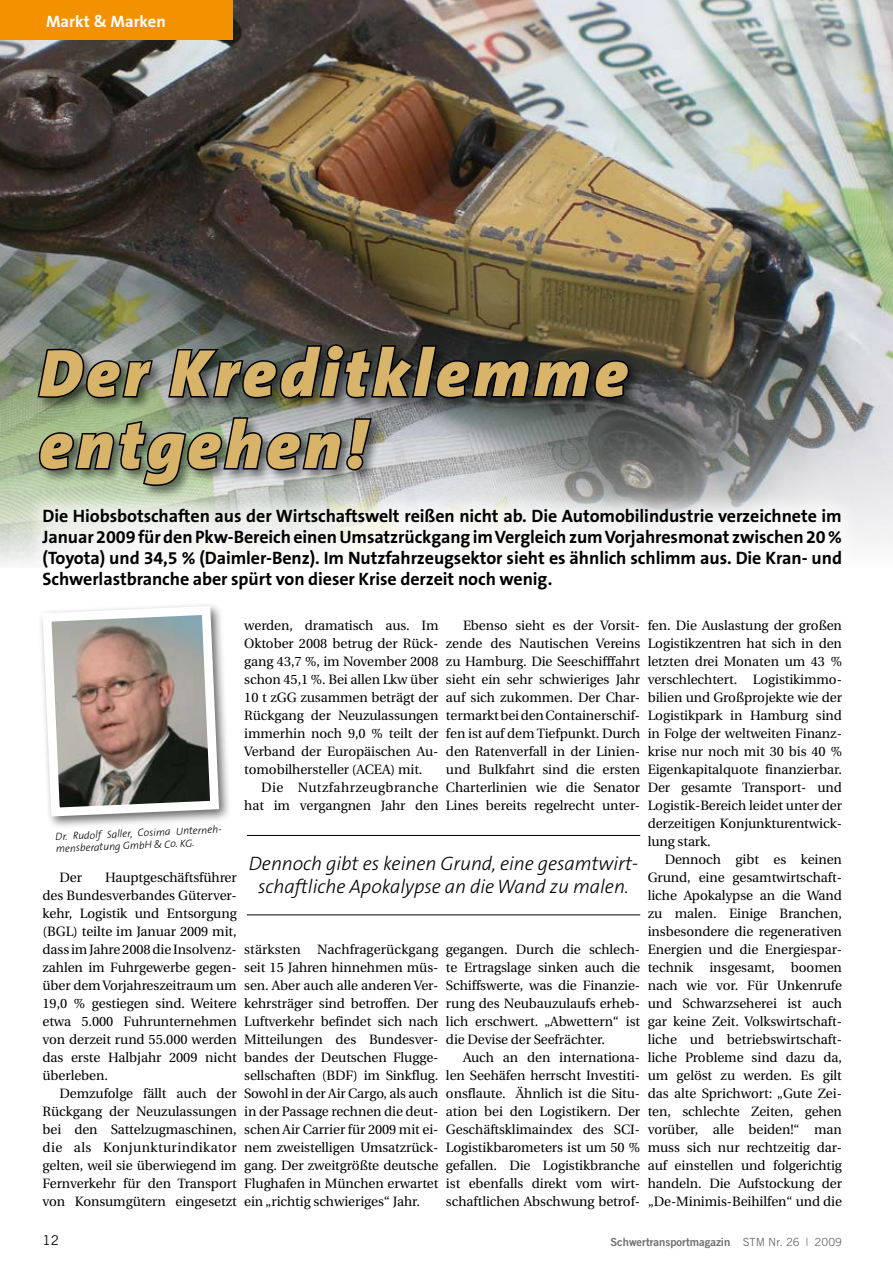
<style>
.page{position:relative;width:893px;height:1263px;background:#fff}
.page>*{position:absolute;margin:0;border:0;box-sizing:border-box;transform-origin:0 0}
.t1{font:italic 900 67.5px/72px "The Sans B9";letter-spacing:.06em;color:#d7b469}
.t2{font:italic 300 19.5px/23.4px "The Sans B3";letter-spacing:-.005em;color:#000;text-align:center}
.t3{font:700 18px/21px "The Sans B7";letter-spacing:-.005em;color:#000;text-align:justify}
.t4{font:700 16.5px "The Sans B7";color:#fff}
.t5{font:13.5px/18px "Utopia";letter-spacing:-.005em;color:#000;text-align:justify}
.t6{font:13.5px/18px "Utopia";letter-spacing:.02em;color:#000;text-align:right}
.t7{font:13.5px "Trade Gothic";color:#000}
.t8{font:11.25px "Trade Gothic Bold Two";color:#6f6f6e}
.t9{font:italic 300 10.5px/12.5px "The Sans B3";color:#000}
.s1{font-family:"Trade Gothic"}
</style>
<div class="page">
<img style="left:0;top:0;width:893px;height:566px">
<div style="left:0;top:0;width:233px;height:39px;background:#f39100"></div>
<div style="left:35px;top:342px;width:607px;height:157px;background:#000;opacity:.5"></div>
<svg style="left:36px;top:347px;width:119px;height:53px;background:#565d51"></svg>
<svg style="left:166px;top:343px;width:465px;height:57px;background:#2f322f"></svg>
<svg style="left:37px;top:416px;width:337px;height:71px;background:#747d6f"></svg>
<div style="left:21px;top:487px;width:837px;height:120px;background:#fff;opacity:.65"></div>
<div style="left:37px;top:601px;width:195px;height:228px;background:#000;opacity:.6"></div>
<svg style="left:38px;top:601px;width:186px;height:220px"></svg>
<hr style="left:247px;top:835px;width:393px;height:1px;background:#000">
<hr style="left:247px;top:914px;width:393px;height:1px;background:#000">
<p class="t4" style="left:46px;top:13px;width:121px">Markt &amp; Marken</p>
<h1 class="t1" style="left:39px;top:339px;width:590px">Der Kreditklemme entgehen!</h1>
<p class="t3" style="left:43px;top:506px;width:801px">Die Hiobsbotschaften aus der Wirtschaftswelt reißen nicht ab. Die Automobilindustrie verzeichnete im Januar 2009 für den Pkw-Bereich einen Umsatzrückgang im Vergleich zum Vorjahresmonat zwischen 20 % (Toyota) und 34,5 % (Daimler-Benz). Im Nutzfahrzeugsektor sieht es ähnlich schlimm aus. Die Kran- und Schwerlastbranche aber spürt von dieser Krise derzeit noch wenig.</p>
<p class="t5" style="left:648px;top:616px;width:196px">fen. Die Auslastung der großen Logistikzentren hat sich in den letzten drei Monaten um 43 % verschlechtert. Logistikimmo&shy;bilien und Großprojekte wie der Logistikpark in Hamburg sind in Folge der weltweiten Finanz&shy;krise nur noch mit 30 bis 40 % Eigenkapitalquote finanzierbar.<br>Der gesamte Transport- und Logistik-Bereich leidet unter der derzeitigen Konjunkturentwick&shy;lung stark.</p>
<p class="t5" style="left:648px;top:850px;width:196px;text-indent:17px">Dennoch gibt es keinen Grund, eine gesamtwirtschaft&shy;liche Apokalypse an die Wand zu malen. Einige Branchen, insbesondere die regenerativen Energien und die Energiespar&shy;technik insgesamt, boomen nach wie vor. Für Unkenrufe und Schwarzseherei ist auch gar keine Zeit. Volkswirtschaft&shy;liche und betriebswirtschaft&shy;liche Probleme sind dazu da, um gelöst zu werden. Es gilt das alte Sprichwort: „Gute Zei&shy;ten, schlechte Zeiten, gehen vorüber, alle beiden!“ man muss sich nur rechtzeitig dar&shy;auf einstellen und folgerichtig handeln. Die Aufstockung der „De-Minimis-Beihilfen“ und die</p>
<p class="t5" style="left:446px;top:616px;width:196px;text-indent:17px">Ebenso sieht es der Vorsit&shy;zende des Nautischen Vereins zu Hamburg. Die Seeschifffahrt sieht ein sehr schwieriges Jahr auf sich zukommen. Der Char&shy;termarkt bei den Containerschif&shy;fen ist auf dem Tiefpunkt. Durch den Ratenverfall in der Linien&shy;und Bulkfahrt sind die ersten Charterlinien wie die Senator Lines bereits regelrecht unter-</p>
<p class="t5" style="left:244px;top:617px;width:196px">werden, dramatisch aus. Im Oktober 2008 betrug der Rück&shy;gang 43,7 %, im November 2008 schon 45,1 %. Bei allen Lkw über 10 t zGG zusammen beträgt der Rückgang der Neuzulassungen immerhin noch 9,0 % teilt der Verband der Europäischen Au&shy;tomobilhersteller (ACEA) mit.</p>
<p class="t6" style="left:244px;top:779px;width:196px">Die Nutzfahrzeugbranche hat im vergangnen Jahr den</p>
<p class="t9" style="left:55px;top:830px;width:170px;rotate:-2deg">Dr. Rudolf Saller, Cosima Unterneh&shy;mensberatung GmbH &amp; Co. KG.</p>
<p class="t5" style="left:60px;top:869px;width:24px">Der</p>
<h2 class="t2" style="left:249px;top:852px;width:391px">Dennoch gibt es keinen Grund, eine gesamtwirt&shy;schaftliche Apokalypse an die Wand zu malen.</h2>
<p class="t5" style="left:43px;top:869px;width:196px;text-indent:62px">Hauptgeschäftsführer des Bundesverbandes Güterver&shy;kehr, Logistik und Entsorgung (BGL) teilte im Januar 2009 mit, dass im Jahre 2008 die Insolvenz&shy;zahlen im Fuhrgewerbe gegen&shy;über dem Vorjahreszeitraum um 19,0 % gestiegen sind. Weitere etwa 5.000 Fuhrunternehmen von derzeit rund 55.000 werden das erste Halbjahr 2009 nicht überleben.</p>
<p class="t5" style="left:43px;top:1085px;width:196px;text-indent:17px">Demzufolge fällt auch der Rückgang der Neuzulassungen bei den Sattelzugmaschinen, die als Konjunkturindikator gelten, weil sie überwiegend im Fernverkehr für den Transport von Konsumgütern eingesetzt</p>
<p class="t5" style="left:446px;top:940px;width:196px">gegangen. Durch die schlech&shy;te Ertragslage sinken auch die Schiffswerte, was die Finanzie&shy;rung des Neubauzulaufs erheb&shy;lich erschwert. „Abwettern“ ist die Devise der Seefrächter.</p>
<p class="t5" style="left:446px;top:1048px;width:196px;text-indent:17px">Auch an den internationa&shy;len Seehäfen herrscht Investiti&shy;onsflaute. Ähnlich ist die Situ&shy;ation bei den Logistikern. Der Geschäftsklimaindex des SCI-Logistikbarometers ist um 50 % gefallen. Die Logistikbranche ist ebenfalls direkt vom wirt&shy;schaftlichen Abschwung betrof-</p>
<p class="t5" style="left:244px;top:941px;width:196px">stärksten Nachfragerückgang seit 15 Jahren hinnehmen müs&shy;sen. Aber auch alle anderen Ver&shy;kehrsträger sind betroffen. Der Luftverkehr befindet sich nach Mitteilungen des Bundesver&shy;bandes der Deutschen Flugge&shy;sellschaften (BDF) im Sinkflug.<br>Sowohl in der Air Cargo, als auch in der Passage rechnen die deut&shy;schen Air Carrier für 2009 mit ei&shy;nem zweistelligen Umsatzrück&shy;gang. Der zweitgrößte deutsche Flughafen in München erwartet ein „richtig schwieriges“ Jahr.</p>
<p class="t7" style="left:43px;top:1232px;width:18px">12</p>
<p class="t8" style="left:610px;top:1235px;width:233px">Schwertransportmagazin <span class="s1">STM Nr. 26 | 2009</span></p>
</div>
